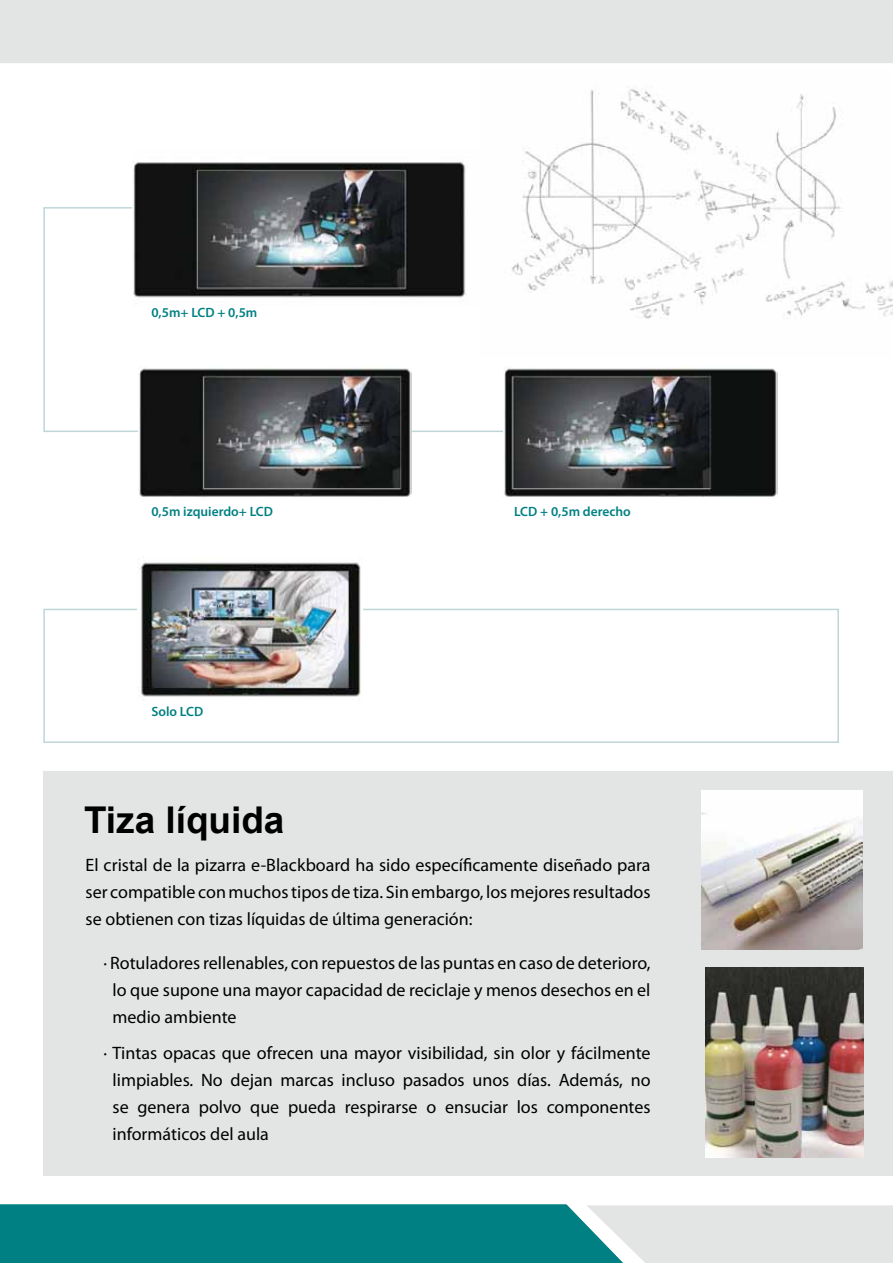
<style>
.page{position:relative;width:893px;height:1263px;background:#fff}
.page>*{position:absolute;margin:0;border:0;box-sizing:border-box;transform-origin:0 0}
.t1{font:700 36.9px "Arial";color:#000}
.t2{font:18px/27px "Myriad Pro";color:#000;text-align:justify}
.t3{font:600 13.5px "Myriad Pro";color:#008082}
</style>
<div class="page">
<svg style="left:0;top:1204px;width:893px;height:59px;background:#4da2a3"></svg>
<div style="left:0;top:0;width:893px;height:63px;background:#e3e4e4"></div>
<div style="left:43px;top:207px;width:706px;height:225px;background:#fff;border:2px solid #bfd6d7"></div>
<div style="left:43px;top:609px;width:796px;height:134px;border:2px solid #bfd6d7"></div>
<img style="left:137px;top:562px;width:226px;height:135px">
<img style="left:133px;top:161px;width:347px;height:137px">
<img style="left:139px;top:368px;width:273px;height:129px">
<div style="left:504px;top:326px;width:273px;height:171px;background:#fff"></div>
<img style="left:504px;top:368px;width:273px;height:129px">
<div style="left:43px;top:771px;width:850px;height:405px;background:#e3e4e4"></div>
<img style="left:480px;top:85px;width:413px;height:241px">
<img style="left:702px;top:790px;width:161px;height:159px">
<img style="left:706px;top:967px;width:157px;height:190px">
<p class="t3" style="left:151px;top:303px;width:107px">0,5m+ LCD + 0,5m</p>
<p class="t3" style="left:151px;top:503px;width:123px">0,5m izquierdo+ LCD</p>
<p class="t3" style="left:151px;top:703px;width:53px">Solo LCD</p>
<p class="t3" style="left:514px;top:503px;width:118px">LCD + 0,5m derecho</p>
<h1 class="t1" style="left:84px;top:795px;width:202px">Tiza líquida</h1>
<p class="t2" style="left:86px;top:851px;width:567px">El cristal de la pizarra e-Blackboard ha sido específicamente diseñado para ser compatible con muchos tipos de tiza. Sin embargo, los mejores resultados se obtienen con tizas líquidas de última generación:</p>
<p class="t2" style="left:113px;top:949px;width:540px;text-indent:-9px">· Rotuladores rellenables, con repuestos de las puntas en caso de deterioro, lo que supone una mayor capacidad de reciclaje y menos desechos en el medio ambiente</p>
<p class="t2" style="left:113px;top:1039px;width:540px;text-indent:-9px">· Tintas opacas que ofrecen una mayor visibilidad, sin olor y fácilmente limpiables. No dejan marcas incluso pasados unos días. Además, no se genera polvo que pueda respirarse o ensuciar los componentes informáticos del aula</p>
</div>
